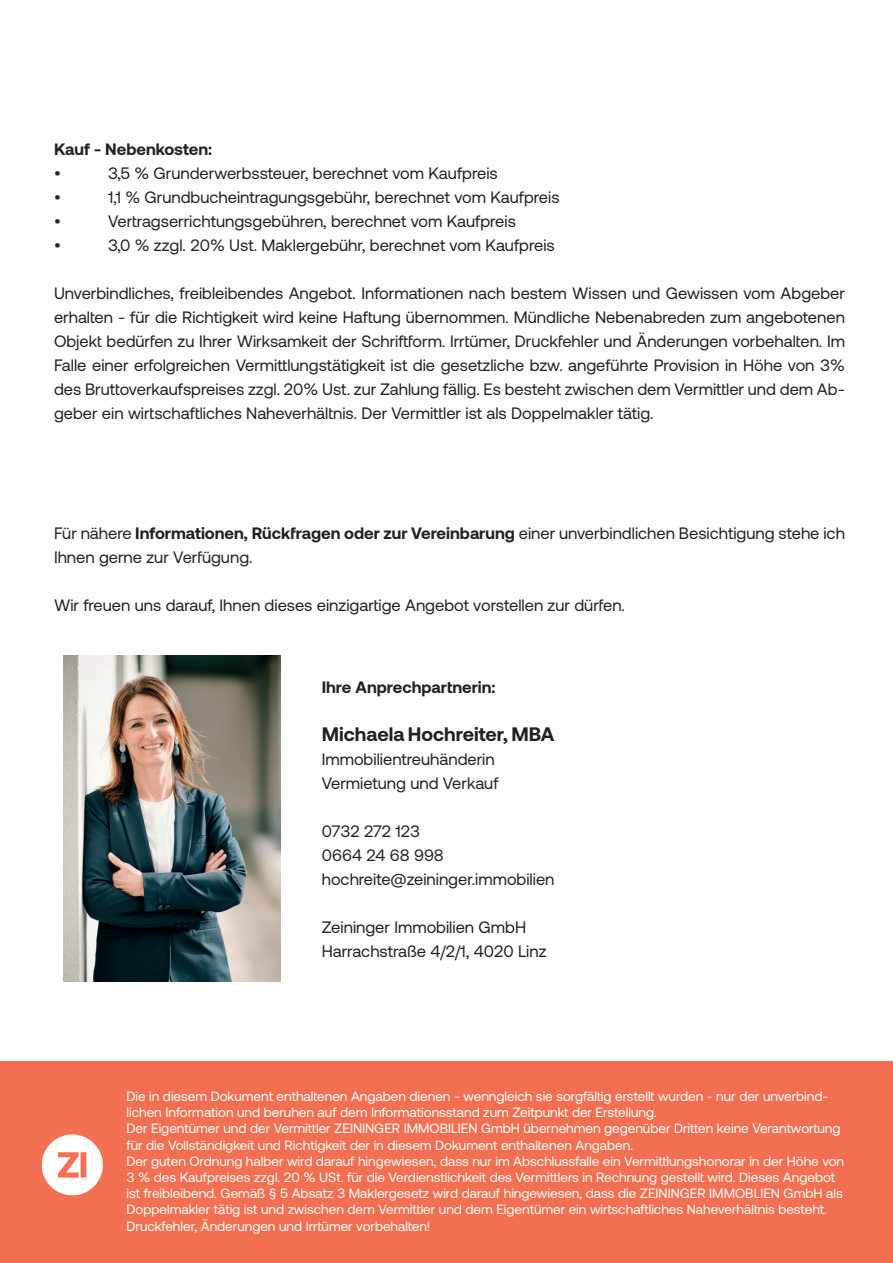
<style>
.page{position:relative;width:893px;height:1263px;background:#fff}
.page>*{position:absolute;margin:0;border:0;box-sizing:border-box;transform-origin:0 0}
.t1{font:700 19.5px "Aeonik";color:#231f20}
.t2{font:16.5px/24px "Aeonik";color:#231f20}
.t3{font:700 16.5px "Aeonik";color:#231f20}
.t4{font:13.5px/16.2px "Aeonik";color:#fff}
.s1{font-weight:700}
</style>
<div class="page">
<img style="left:64px;top:656px;width:217px;height:326px">
<div style="left:0;top:1062px;width:893px;height:201px;background:#f36f51"></div>
<img style="left:41px;top:1134px;width:62px;height:62px">
<p class="t3" style="left:54px;top:140px;width:160px">Kauf - Nebenkosten:</p>
<p class="t2" style="left:54px;top:161px;width:8px">•</p>
<p class="t2" style="left:108px;top:161px;width:391px">3,5 % Grunderwerbssteuer, berechnet vom Kaufpreis</p>
<p class="t2" style="left:54px;top:185px;width:8px">•</p>
<p class="t2" style="left:108px;top:185px;width:453px">1,1 % Grundbucheintragungsgebühr, berechnet vom Kaufpreis</p>
<p class="t2" style="left:54px;top:209px;width:8px">•</p>
<p class="t2" style="left:108px;top:209px;width:409px">Vertragserrichtungsgebühren, berechnet vom Kaufpreis</p>
<p class="t2" style="left:54px;top:233px;width:8px">•</p>
<p class="t2" style="left:108px;top:233px;width:448px">3,0 % zzgl. 20% Ust. Maklergebühr, berechnet vom Kaufpreis</p>
<p class="t2" style="left:54px;top:281px;width:792px;text-align:justify">Unverbindliches, freibleibendes Angebot. Informationen nach bestem Wissen und Gewissen vom Abgeber erhalten - für die Richtigkeit wird keine Haftung übernommen. Mündliche Nebenabreden zum angebotenen Objekt bedürfen zu Ihrer Wirksamkeit der Schriftform. Irrtümer, Druckfehler und Änderungen vorbehalten. Im Falle einer erfolgreichen Vermittlungstätigkeit ist die gesetzliche bzw. angeführte Provision in Höhe von 3% des Bruttoverkaufspreises zzgl. 20% Ust. zur Zahlung fällig. Es besteht zwischen dem Vermittler und dem Ab&shy;geber ein wirtschaftliches Naheverhältnis. Der Vermittler ist als Doppelmakler tätig.</p>
<p class="t2" style="left:54px;top:521px;width:792px">Für nähere <span class="s1">Informationen, Rückfragen oder zur Vereinbarung</span> einer unverbindlichen Besichtigung stehe ich<br>Ihnen gerne zur Verfügung.</p>
<p class="t2" style="left:54px;top:593px;width:572px">Wir freuen uns darauf, Ihnen dieses einzigartige Angebot vorstellen zur dürfen.</p>
<p class="t3" style="left:322px;top:677px;width:175px">Ihre Anprechpartnerin:</p>
<p class="t1" style="left:322px;top:722px;width:234px">Michaela Hochreiter, MBA</p>
<p class="t2" style="left:322px;top:747px;width:178px">Immobilientreuhänderin<br>Vermietung und Verkauf</p>
<p class="t2" style="left:322px;top:819px;width:234px">0732 272 123<br>0664 24 68 998 hochreite@zeininger.immobilien</p>
<p class="t2" style="left:322px;top:915px;width:226px">Zeininger Immobilien GmbH<br>Harrachstraße 4/2/1, 4020 Linz</p>
<p class="t4" style="left:126px;top:1088px;width:719px">Die in diesem Dokument enthaltenen Angaben dienen - wenngleich sie sorgfältig erstellt wurden - nur der unverbind&shy;lichen Information und beruhen auf dem Informationsstand zum Zeitpunkt der Erstellung.<br>Der Eigentümer und der Vermittler ZEININGER IMMOBILIEN GmbH übernehmen gegenüber Dritten keine Verantwortung für die Vollständigkeit und Richtigkeit der in diesem Dokument enthaltenen Angaben.<br>Der guten Ordnung halber wird darauf hingewiesen, dass nur im Abschlussfalle ein Vermittlungshonorar in der Höhe von 3 % des Kaufpreises zzgl. 20 % USt. für die Verdienstlichkeit des Vermittlers in Rechnung gestellt wird. Dieses Angebot ist freibleibend. Gemäß § 5 Absatz 3 Maklergesetz wird darauf hingewiesen, dass die ZEININGER IMMOBLIEN GmbH als Doppelmakler tätig ist und zwischen dem Vermittler und dem Eigentümer ein wirtschaftliches Naheverhältnis besteht.<br>Druckfehler, Änderungen und Irrtümer vorbehalten!</p>
</div>
